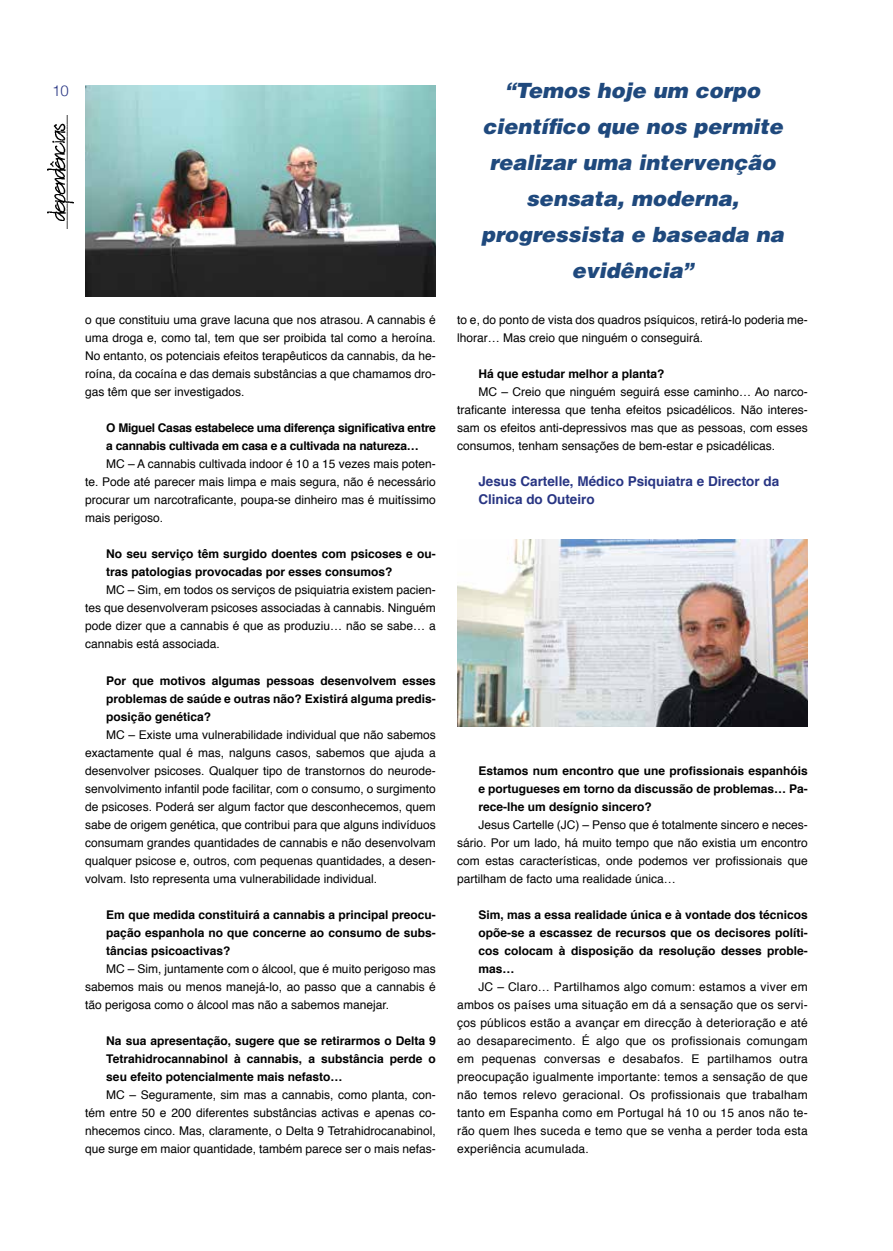
<style>
.page{position:relative;width:893px;height:1251px;background:#fff}
.page>*{position:absolute;margin:0;border:0;box-sizing:border-box;transform-origin:0 0}
.t1{font:italic 900 21px/36px "Helvetica LT Std";color:#1f497d;text-align:center}
.t2{font:300 15px "Helvetica";color:#283583}
.t3{font:700 13.5px/18px "Helvetica";color:#283583}
.t4{font:12px/18px "Helvetica";color:#000;text-align:justify}
.t5{font:700 12px/18px "Helvetica";color:#000;text-align:justify}
.t6{font:700 12px/18px "Helvetica";letter-spacing:-.02em;color:#000}
</style>
<div class="page">
<img style="left:48px;top:115px;width:25px;height:113px">
<img style="left:457px;top:539px;width:351px;height:187px">
<img style="left:85px;top:85px;width:351px;height:211px">
<p class="t2" style="left:52px;top:78px;width:18px">10</p>
<p class="t4" style="left:85px;top:311px;width:352px">o que constituiu uma grave lacuna que nos atrasou. A cannabis é uma droga e, como tal, tem que ser proibida tal como a heroína.<br>No entanto, os potenciais efeitos terapêuticos da cannabis, da he&shy;roína, da cocaína e das demais substâncias a que chamamos dro&shy;gas têm que ser investigados.</p>
<p class="t6" style="left:106px;top:419px;width:331px">O Miguel Casas estabelece uma diferença significativa entre a cannabis cultivada em casa e a cultivada na natureza…</p>
<p class="t4" style="left:85px;top:455px;width:352px;text-indent:21px">MC – A cannabis cultivada indoor é 10 a 15 vezes mais poten&shy;te. Pode até parecer mais limpa e mais segura, não é necessário procurar um narcotraficante, poupa-se dinheiro mas é muitíssimo mais perigoso.</p>
<p class="t5" style="left:106px;top:545px;width:331px">No seu serviço têm surgido doentes com psicoses e ou&shy;tras patologias provocadas por esses consumos?</p>
<p class="t4" style="left:85px;top:581px;width:352px;text-indent:21px">MC – Sim, em todos os serviços de psiquiatria existem pacien&shy;tes que desenvolveram psicoses associadas à cannabis. Ninguém pode dizer que a cannabis é que as produziu… não se sabe… a cannabis está associada.</p>
<p class="t5" style="left:106px;top:671px;width:331px">Por que motivos algumas pessoas desenvolvem esses problemas de saúde e outras não? Existirá alguma predis&shy;posição genética?</p>
<p class="t4" style="left:85px;top:725px;width:352px;text-indent:21px">MC – Existe uma vulnerabilidade individual que não sabemos exactamente qual é mas, nalguns casos, sabemos que ajuda a desenvolver psicoses. Qualquer tipo de transtornos do neurode&shy;senvolvimento infantil pode facilitar, com o consumo, o surgimento de psicoses. Poderá ser algum factor que desconhecemos, quem sabe de origem genética, que contribui para que alguns indivíduos consumam grandes quantidades de cannabis e não desenvolvam qualquer psicose e, outros, com pequenas quantidades, a desen&shy;volvam. Isto representa uma vulnerabilidade individual.</p>
<p class="t5" style="left:106px;top:905px;width:331px">Em que medida constituirá a cannabis a principal preocu&shy;pação espanhola no que concerne ao consumo de subs&shy;tâncias psicoactivas?</p>
<p class="t4" style="left:85px;top:959px;width:352px;text-indent:21px">MC – Sim, juntamente com o álcool, que é muito perigoso mas sabemos mais ou menos manejá-lo, ao passo que a cannabis é tão perigosa como o álcool mas não a sabemos manejar.</p>
<p class="t5" style="left:106px;top:1031px;width:331px">Na sua apresentação, sugere que se retirarmos o Delta 9<br>Tetrahidrocannabinol à cannabis, a substância perde o seu efeito potencialmente mais nefasto…</p>
<p class="t4" style="left:85px;top:1085px;width:352px;text-indent:21px">MC – Seguramente, sim mas a cannabis, como planta, con&shy;tém entre 50 e 200 diferentes substâncias activas e apenas co&shy;nhecemos cinco. Mas, claramente, o Delta 9 Tetrahidrocanabinol, que surge em maior quantidade, também parece ser o mais nefas-</p>
<h1 class="t1" style="left:481px;top:72px;width:304px">“Temos hoje um corpo científico que nos permite realizar uma intervenção sensata, moderna, progressista e baseada na evidência”</h1>
<p class="t4" style="left:457px;top:311px;width:352px">to e, do ponto de vista dos quadros psíquicos, retirá-lo poderia me&shy;lhorar… Mas creio que ninguém o conseguirá.</p>
<p class="t5" style="left:478px;top:365px;width:188px">Há que estudar melhor a planta?</p>
<p class="t4" style="left:457px;top:383px;width:352px;text-indent:21px">MC – Creio que ninguém seguirá esse caminho… Ao narco&shy;traficante interessa que tenha efeitos psicadélicos. Não interes&shy;sam os efeitos anti-depressivos mas que as pessoas, com esses consumos, tenham sensações de bem-estar e psicadélicas.</p>
<p class="t3" style="left:478px;top:472px;width:302px">Jesus Cartelle, Médico Psiquiatra e Director da<br>Clinica do Outeiro</p>
<p class="t5" style="left:478px;top:761px;width:331px">Estamos num encontro que une profissionais espanhóis e portugueses em torno da discussão de problemas… Pa&shy;rece-lhe um desígnio sincero?</p>
<p class="t4" style="left:457px;top:815px;width:352px;text-indent:21px">Jesus Cartelle (JC) – Penso que é totalmente sincero e neces&shy;sário. Por um lado, há muito tempo que não existia um encontro com estas características, onde podemos ver profissionais que partilham de facto uma realidade única…</p>
<p class="t5" style="left:478px;top:905px;width:331px">Sim, mas a essa realidade única e à vontade dos técnicos opõe-se a escassez de recursos que os decisores políti&shy;cos colocam à disposição da resolução desses proble&shy;mas…</p>
<p class="t4" style="left:457px;top:977px;width:352px;text-indent:21px">JC – Claro… Partilhamos algo comum: estamos a viver em ambos os países uma situação em dá a sensação que os servi&shy;ços públicos estão a avançar em direcção à deterioração e até ao desaparecimento. É algo que os profissionais comungam em pequenas conversas e desabafos. E partilhamos outra preocupação igualmente importante: temos a sensação de que não temos relevo geracional. Os profissionais que trabalham tanto em Espanha como em Portugal há 10 ou 15 anos não te&shy;rão quem lhes suceda e temo que se venha a perder toda esta experiência acumulada.</p>
</div>
